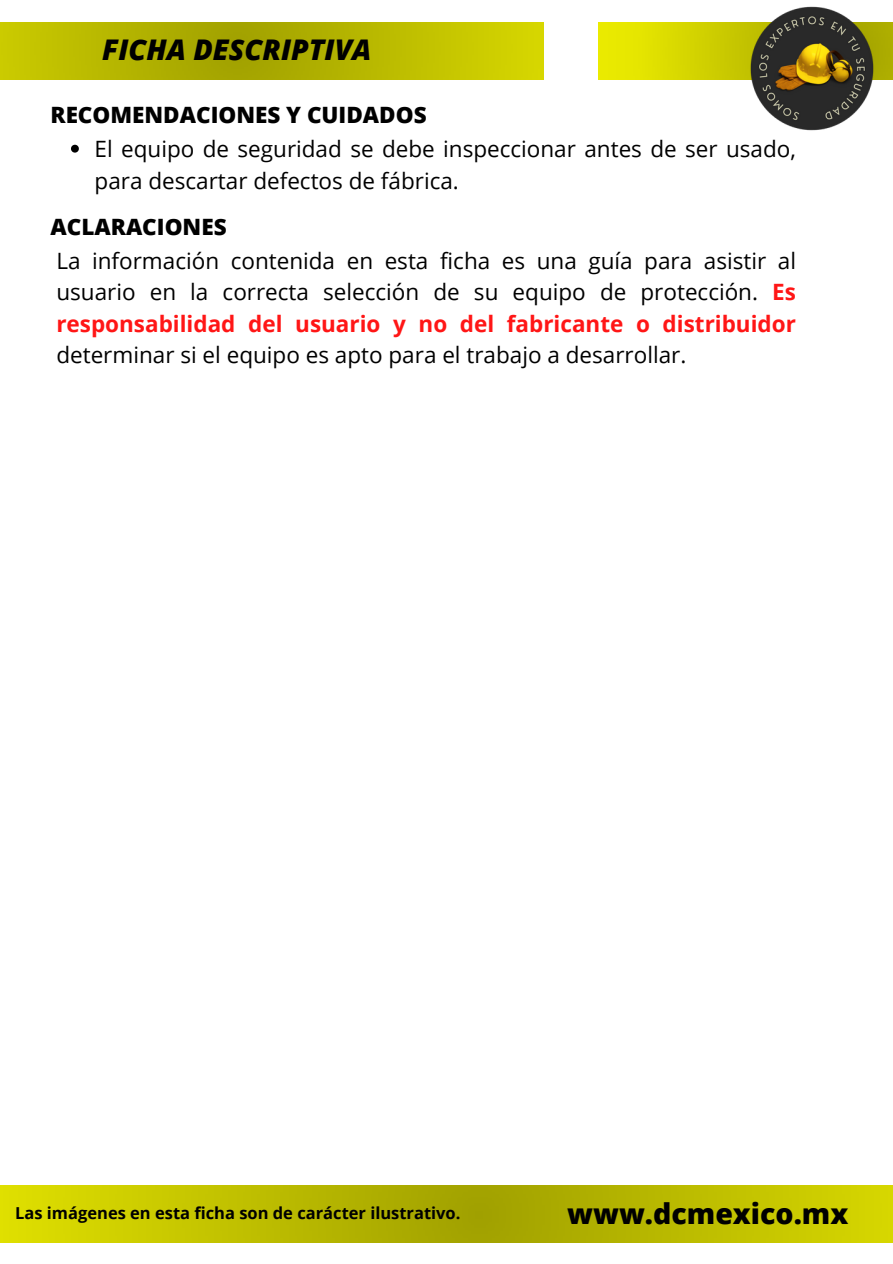
<style>
.page{position:relative;width:893px;height:1264px;background:#fff}
.page>*{position:absolute;margin:0;border:0;box-sizing:border-box;transform-origin:0 0}
.t1{font:italic 800 28.5px "Open Sans";color:#000}
.t2{font:800 28.5px "Open Sans";color:#000}
.t3{font:22.5px/31.5px "Open Sans";color:#000}
.t4{font:800 22.5px "Open Sans";color:#000}
.t5{font:700 16.5px "Open Sans";color:#000}
.s1{font-weight:700;color:#ff1616}
</style>
<div class="page">
<img style="left:0;top:1185px;width:892px;height:57px">
<img style="left:0;top:22px;width:543px;height:57px">
<img style="left:598px;top:22px;width:294px;height:58px">
<svg style="left:71px;top:145px;width:8px;height:8px"></svg>
<img style="left:738px;top:6px;width:138px;height:125px">
<p class="t1" style="left:102px;top:30px;width:271px">FICHA DESCRIPTIVA</p>
<p class="t4" style="left:50px;top:99px;width:377px">RECOMENDACIONES Y CUIDADOS</p>
<p class="t3" style="left:95px;top:133px;width:702px">El equipo de seguridad se debe inspeccionar antes de ser usado, para descartar defectos de fábrica.</p>
<p class="t4" style="left:50px;top:211px;width:178px">ACLARACIONES</p>
<p class="t3" style="left:56px;top:244px;width:741px;text-align:justify">La información contenida en esta ficha es una guía para asistir al usuario en la correcta selección de su equipo de protección. <span class="s1">Es responsabilidad del usuario y no del fabricante o distribuidor </span>determinar si el equipo es apto para el trabajo a desarrollar.</p>
<p class="t5" style="left:15px;top:1200px;width:447px">Las imágenes en esta ficha son de carácter ilustrativo.</p>
<p class="t2" style="left:567px;top:1193px;width:282px">www.dcmexico.mx</p>
</div>
